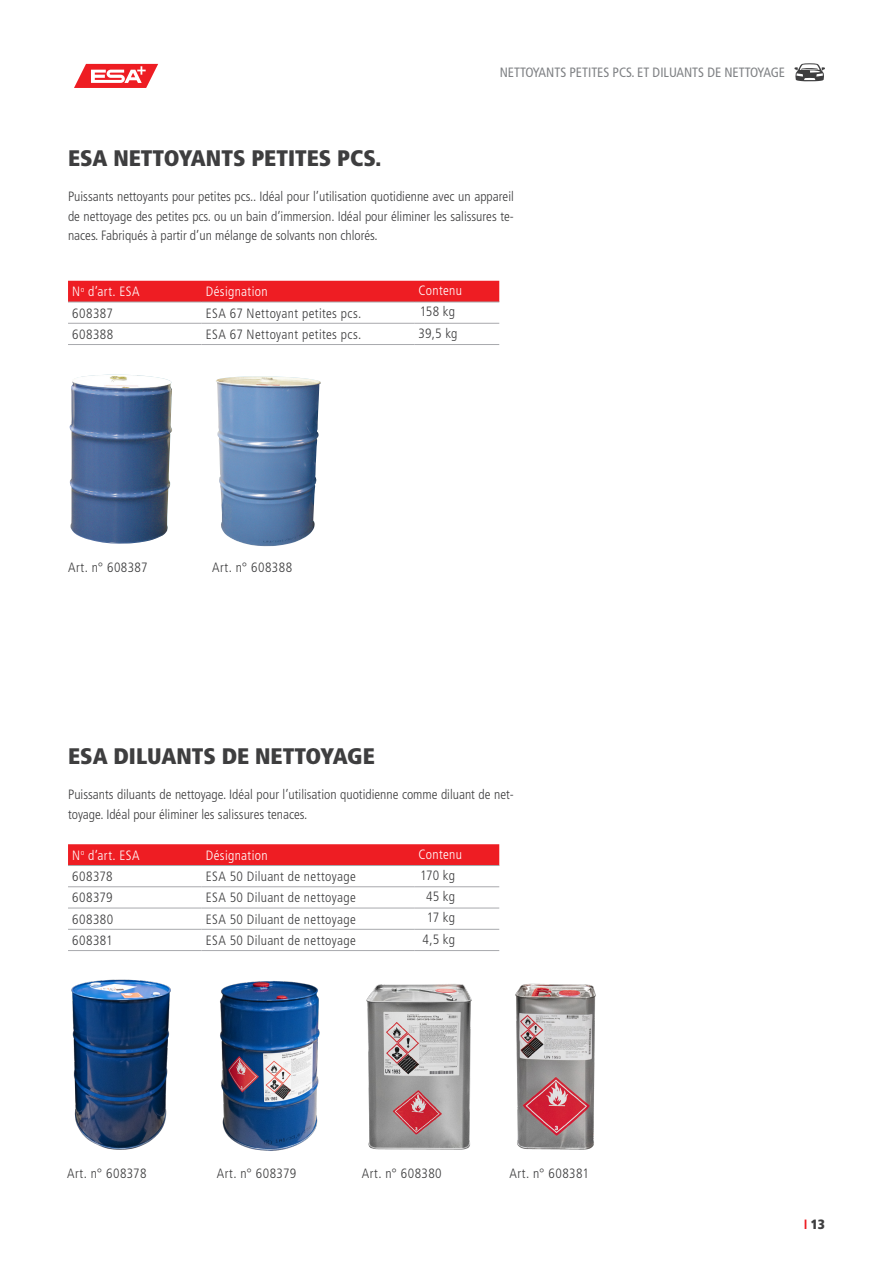
<style>
.page{position:relative;width:893px;height:1263px;background:#fff}
.page>*{position:absolute;margin:0;border:0;box-sizing:border-box;transform-origin:0 0}
._01_Produktetitel{font:900 condensed 22.5px "Frutiger LT Std";color:#3e3e3f}
.Vorwort_Grundtext{font:300 condensed 13.5px/19.5px "Frutiger LT Std";color:#3e3e3f;text-align:justify}
.TEXT_TABELLE{font:300 condensed 13.5px "Frutiger LT Std";letter-spacing:.03em;color:#3e3e3f}
.TEXT_TABELLE-2{font:300 condensed 13.5px "Frutiger LT Std";letter-spacing:.025em;color:#fff}
.t1{font:condensed 13.5px "Frutiger LT Std";color:#808285}
.t2{font:900 condensed 13.5px "Frutiger LT Std";color:#3e3e3f}
.s1{font-weight:700;color:#ee1d23}
</style>
<div class="page">
<svg style="left:794px;top:63px;width:31px;height:18px"></svg>
<div style="left:68px;top:281px;width:431px;height:21px;background:#ee1d23"></div>
<hr style="left:68px;top:302px;width:134px;height:1px;background:#a8a9ad">
<hr style="left:202px;top:302px;width:212px;height:1px;background:#a8a9ad">
<hr style="left:414px;top:302px;width:85px;height:1px;background:#a8a9ad">
<hr style="left:68px;top:323px;width:134px;height:1px;background:#a8a9ad">
<hr style="left:202px;top:323px;width:212px;height:1px;background:#a8a9ad">
<hr style="left:414px;top:323px;width:85px;height:1px;background:#a8a9ad">
<hr style="left:68px;top:344px;width:134px;height:1px;background:#a8a9ad">
<hr style="left:202px;top:344px;width:212px;height:1px;background:#a8a9ad">
<hr style="left:414px;top:344px;width:85px;height:1px;background:#a8a9ad">
<img style="left:70px;top:375px;width:102px;height:169px">
<img style="left:71px;top:979px;width:100px;height:171px">
<img style="left:216px;top:376px;width:105px;height:170px">
<img style="left:220px;top:981px;width:100px;height:170px">
<img style="left:366px;top:984px;width:106px;height:166px">
<img style="left:515px;top:983px;width:81px;height:167px">
<div style="left:68px;top:844px;width:431px;height:21px;background:#ee1d23"></div>
<hr style="left:68px;top:865px;width:134px;height:1px;background:#a8a9ad">
<hr style="left:202px;top:865px;width:212px;height:1px;background:#a8a9ad">
<hr style="left:414px;top:865px;width:85px;height:1px;background:#a8a9ad">
<hr style="left:68px;top:886px;width:134px;height:1px;background:#a8a9ad">
<hr style="left:202px;top:886px;width:212px;height:1px;background:#a8a9ad">
<hr style="left:414px;top:886px;width:85px;height:1px;background:#a8a9ad">
<hr style="left:68px;top:908px;width:134px;height:1px;background:#a8a9ad">
<hr style="left:202px;top:908px;width:212px;height:1px;background:#a8a9ad">
<hr style="left:414px;top:908px;width:85px;height:1px;background:#a8a9ad">
<hr style="left:68px;top:929px;width:134px;height:1px;background:#a8a9ad">
<hr style="left:202px;top:929px;width:212px;height:1px;background:#a8a9ad">
<hr style="left:414px;top:929px;width:85px;height:1px;background:#a8a9ad">
<hr style="left:68px;top:950px;width:134px;height:1px;background:#a8a9ad">
<hr style="left:202px;top:950px;width:212px;height:1px;background:#a8a9ad">
<hr style="left:414px;top:950px;width:85px;height:1px;background:#a8a9ad">
<svg style="left:74px;top:64px;width:84px;height:24px"></svg>
<p class="_01_Produktetitel" style="left:68px;top:144px;width:315px">ESA NETTOYANTS PETITES PCS.</p>
<p class="t1" style="left:500px;top:65px;width:287px">NETTOYANTS PETITES PCS. ET DILUANTS DE NETTOYAGE</p>
<p class="Vorwort_Grundtext" style="left:68px;top:187px;width:447px">Puissants nettoyants pour petites pcs.. Idéal pour l’utilisation quotidienne avec un appareil de nettoyage des petites pcs. ou un bain d’immersion. Idéal pour éliminer les salissures te&shy;naces. Fabriqués à partir d’un mélange de solvants non chlorés.</p>
<p class="TEXT_TABELLE-2" style="left:72px;top:284px;width:69px">N<sup>o</sup> d’art. ESA</p>
<p class="TEXT_TABELLE-2" style="left:206px;top:284px;width:63px">Désignation</p>
<p class="TEXT_TABELLE-2" style="left:418px;top:283px;width:45px">Contenu</p>
<p class="TEXT_TABELLE" style="left:72px;top:305px;width:42px">608387</p>
<p class="TEXT_TABELLE" style="left:206px;top:305px;width:157px">ESA 67 Nettoyant petites pcs.</p>
<p class="TEXT_TABELLE" style="left:420px;top:304px;width:37px">158 kg</p>
<p class="TEXT_TABELLE" style="left:72px;top:327px;width:43px">608388</p>
<p class="TEXT_TABELLE" style="left:206px;top:327px;width:157px">ESA 67 Nettoyant petites pcs.</p>
<p class="TEXT_TABELLE" style="left:418px;top:325px;width:41px">39,5 kg</p>
<p class="TEXT_TABELLE" style="left:68px;top:560px;width:81px">Art. n° 608387</p>
<p class="TEXT_TABELLE" style="left:212px;top:560px;width:82px">Art. n° 608388</p>
<p class="_01_Produktetitel" style="left:68px;top:742px;width:308px">ESA DILUANTS DE NETTOYAGE</p>
<p class="Vorwort_Grundtext" style="left:68px;top:785px;width:447px">Puissants diluants de nettoyage. Idéal pour l’utilisation quotidienne comme diluant de net&shy;toyage. Idéal pour éliminer les salissures tenaces.</p>
<p class="TEXT_TABELLE-2" style="left:72px;top:848px;width:69px">N<sup>o</sup> d’art. ESA</p>
<p class="TEXT_TABELLE-2" style="left:206px;top:848px;width:63px">Désignation</p>
<p class="TEXT_TABELLE-2" style="left:418px;top:846px;width:45px">Contenu</p>
<p class="TEXT_TABELLE" style="left:72px;top:869px;width:42px">608378</p>
<p class="TEXT_TABELLE" style="left:206px;top:869px;width:152px">ESA 50 Diluant de nettoyage</p>
<p class="TEXT_TABELLE" style="left:420px;top:867px;width:37px">170 kg</p>
<p class="TEXT_TABELLE" style="left:72px;top:890px;width:42px">608379</p>
<p class="TEXT_TABELLE" style="left:206px;top:890px;width:152px">ESA 50 Diluant de nettoyage</p>
<p class="TEXT_TABELLE" style="left:426px;top:889px;width:30px">45 kg</p>
<p class="TEXT_TABELLE" style="left:72px;top:911px;width:43px">608380</p>
<p class="TEXT_TABELLE" style="left:206px;top:911px;width:152px">ESA 50 Diluant de nettoyage</p>
<p class="TEXT_TABELLE" style="left:427px;top:910px;width:30px">17 kg</p>
<p class="TEXT_TABELLE" style="left:72px;top:933px;width:42px">608381</p>
<p class="TEXT_TABELLE" style="left:206px;top:933px;width:152px">ESA 50 Diluant de nettoyage</p>
<p class="TEXT_TABELLE" style="left:423px;top:931px;width:34px">4,5 kg</p>
<p class="TEXT_TABELLE" style="left:67px;top:1165px;width:81px">Art. n° 608378</p>
<p class="TEXT_TABELLE" style="left:217px;top:1165px;width:81px">Art. n° 608379</p>
<p class="TEXT_TABELLE" style="left:362px;top:1165px;width:82px">Art. n° 608380</p>
<p class="TEXT_TABELLE" style="left:509px;top:1165px;width:81px">Art. n° 608381</p>
<p class="t2" style="left:804px;top:1216px;width:23px"><span class="s1">I</span> 13</p>
</div>
